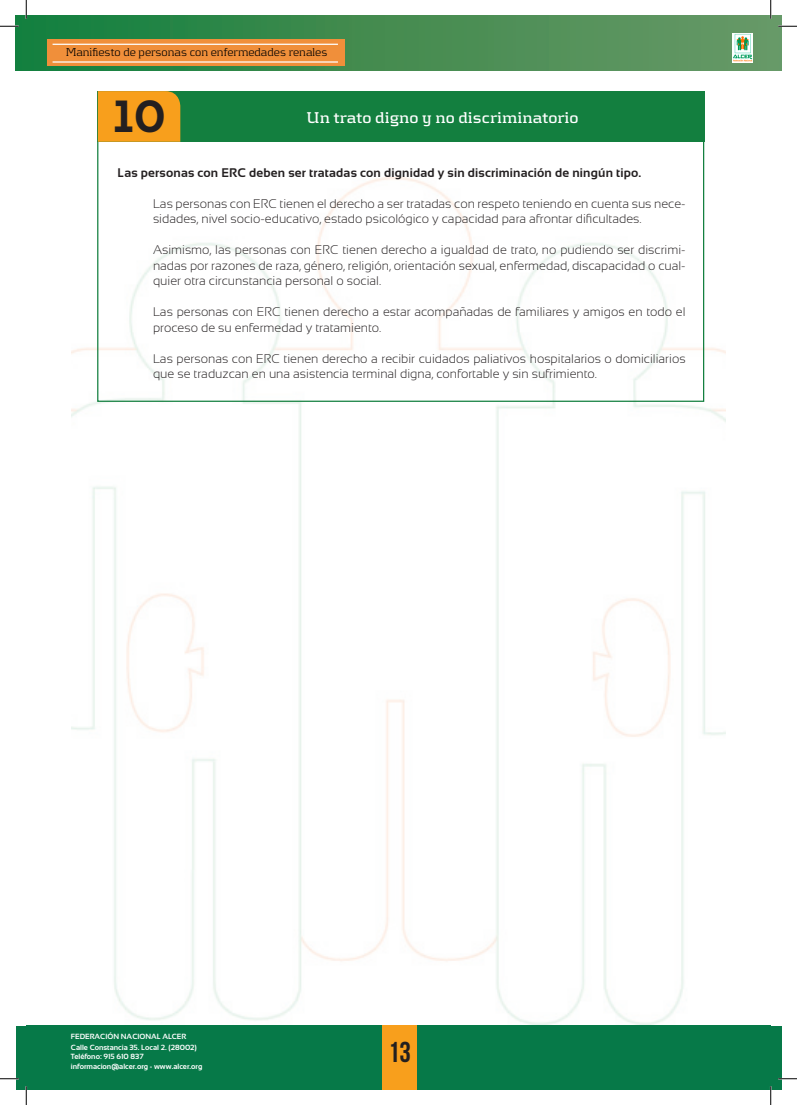
<style>
.page{position:relative;width:797px;height:1105px;background:#fff}
.page>*{position:absolute;margin:0;border:0;box-sizing:border-box;transform-origin:0 0}
.t1{font:700 45px "Kontrapunkt Bob";color:#231f20}
.t2{font:700 28.75px "Bebas Neue";color:#231f20}
.t3{font:700 16.25px "Kontrapunkt";color:#fff}
.body_text{font:300 12.5px/15.5px "Sansation";color:#231f20}
.body_text-2{font:700 12.5px "Sansation";letter-spacing:.015em;color:#231f20}
.t4{font:300 11.88px "Kontrapunkt";color:#000}
.t5{font:700 7.5px "Sansation";color:#fff}
</style>
<div class="page">
<img style="left:71px;top:177px;width:654px;height:848px">
<div style="left:16px;top:1026px;width:765px;height:63px;background:#067948"></div>
<div style="left:97px;top:141px;width:607px;height:261px;border:1px solid #137f3f"></div>
<div style="left:16px;top:16px;width:765px;height:55px;background:linear-gradient(to right,#137d3a,#729d6c)"></div>
<div style="left:382px;top:1026px;width:34px;height:63px;background:#f89f1c"></div>
<div style="left:47px;top:39px;width:297px;height:27px;background:#f08f3a"></div>
<hr style="left:53px;top:44px;width:285px;height:1px;background:#fff">
<hr style="left:53px;top:61px;width:285px;height:2px;background:#fff">
<div style="left:97px;top:91px;width:607px;height:50px;background:#137f3f"></div>
<div style="left:98px;top:91px;width:82px;height:51px;background:#f89f1c"></div>
<svg style="left:0;top:25px;width:19px;height:2px"></svg>
<svg style="left:778px;top:25px;width:19px;height:2px"></svg>
<svg style="left:0;top:1078px;width:19px;height:1px"></svg>
<svg style="left:778px;top:1078px;width:19px;height:1px"></svg>
<svg style="left:25px;top:0;width:2px;height:19px"></svg>
<svg style="left:25px;top:1086px;width:2px;height:19px"></svg>
<svg style="left:770px;top:0;width:1px;height:19px"></svg>
<svg style="left:770px;top:1086px;width:1px;height:19px"></svg>
<p class="t4" style="left:56px;top:46px;width:280px">Manifiesto de pacientes con enfermedad r nal crónica</p>
<p class="t4" style="left:66px;top:46px;width:263px">Manifiesto de personas con enfermedades renales</p>
<p class="t1" style="left:113px;top:90px;width:54px">10</p>
<p class="t3" style="left:306px;top:108px;width:274px">Un trato digno y no discriminatorio</p>
<p class="body_text-2" style="left:117px;top:165px;width:525px">Las personas con ERC deben ser tratadas con dignidad y sin discriminación de ningún tipo.</p>
<p class="body_text" style="left:153px;top:196px;width:534px">Las personas con ERC tienen el derecho a ser tratadas con respeto teniendo en cuenta sus nece&shy;sidades, nivel socio-educativo, estado psicológico y capacidad para afrontar dificultades.</p>
<p class="body_text" style="left:153px;top:242px;width:534px;text-align:justify">Asimismo, las personas con ERC tienen derecho a igualdad de trato, no pudiendo ser discrimi&shy;nadas por razones de raza, género, religión, orientación sexual, enfermedad, discapacidad o cual&shy;quier otra circunstancia personal o social.</p>
<p class="body_text" style="left:153px;top:304px;width:534px">Las personas con ERC tienen derecho a estar acompañadas de familiares y amigos en todo el proceso de su enfermedad y tratamiento.</p>
<p class="body_text" style="left:153px;top:351px;width:534px">Las personas con ERC tienen derecho a recibir cuidados paliativos hospitalarios o domiciliarios que se traduzcan en una asistencia terminal digna, confortable y sin sufrimiento.</p>
<p class="t5" style="left:71px;top:1032px;width:117px">FEDERACIÓN NACIONAL ALCER</p>
<p class="t5" style="left:71px;top:1043px;width:128px">Calle Constancia 35. Local 2. (28002)</p>
<p class="t5" style="left:71px;top:1052px;width:74px">Teléfono: 915 610 837</p>
<p class="t5" style="left:71px;top:1063px;width:133px">informacion@alcer.org - www.alcer.org</p>
<p class="t2" style="left:388px;top:1036px;width:24px">13</p>
<p class="t2" style="left:394px;top:1036px;width:13px">4</p>
</div>
